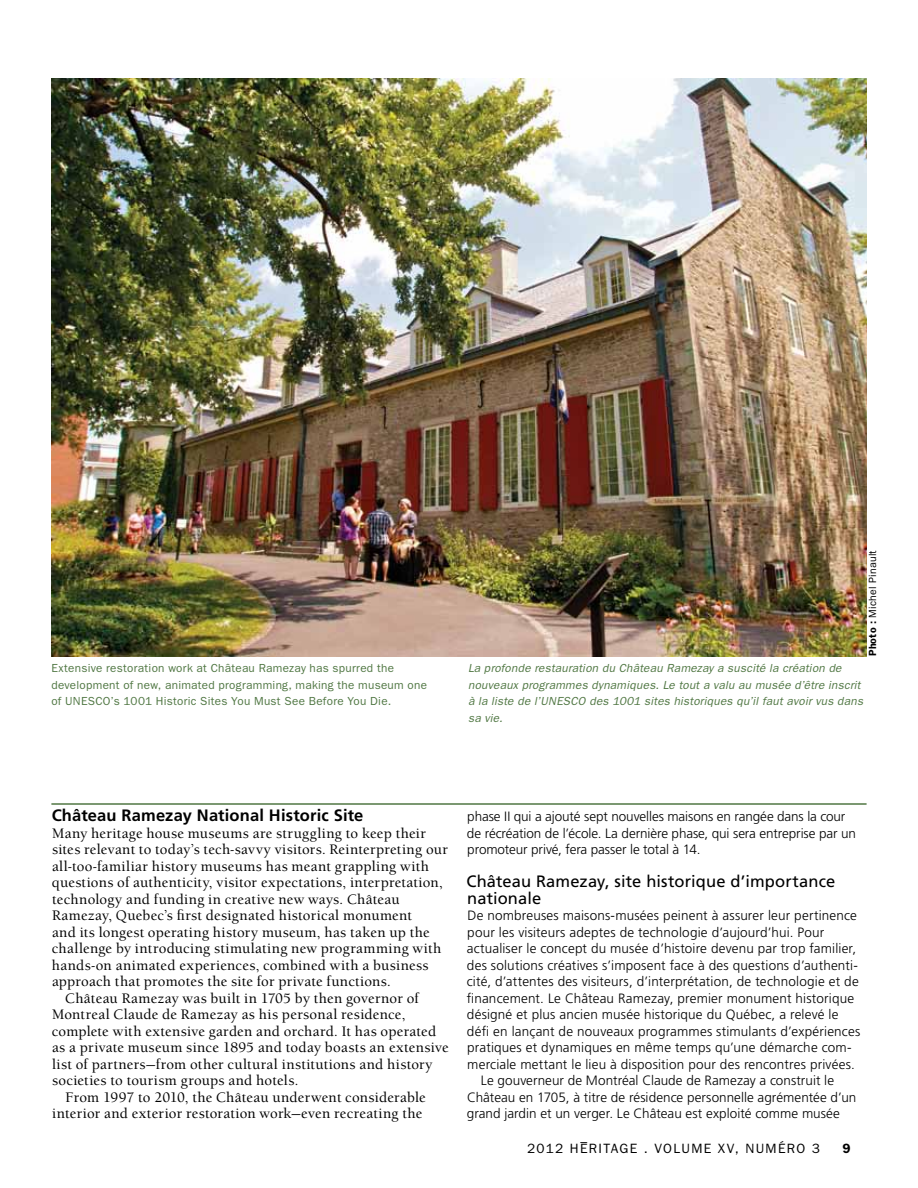
<style>
.page{position:relative;width:918px;height:1188px;background:#fff}
.page>*{position:absolute;margin:0;border:0;box-sizing:border-box;transform-origin:0 0}
.t1{font:16.5px/16.5px "Frutiger";letter-spacing:.005em;color:#000}
.t2{font:700 16.5px "Frutiger";letter-spacing:.01em;color:#000}
.t3{font:500 14.25px "Berkeley Old Style Itc T";letter-spacing:.02em;color:#000}
.t4{font:300 13.5px/16.5px "Frutiger";letter-spacing:.01em;color:#000}
.t5{font:13.5px "Franklin Gothic";letter-spacing:.1em;color:#000}
.t6{font:600 13.5px "Franklin Gothic";color:#000}
.t7{font:italic 11.7px/16.5px "Franklin Gothic";letter-spacing:.02em;color:#507743}
.t8{font:11.7px/16.5px "Franklin Gothic";letter-spacing:.025em;color:#507743}
.t9{font:10.5px "Franklin Gothic";letter-spacing:.025em;color:#000}
.s1{font-weight:600}
</style>
<div class="page">
<img style="left:51px;top:79px;width:816px;height:577px">
<hr style="left:51px;top:803px;width:816px;height:2px;background:#507743">
<p class="t9" style="left:867px;top:656px;width:108px;rotate:-90deg"><span class="s1">Photo :</span> Michel Pinault</p>
<p class="t8" style="left:51px;top:660px;width:377px">Extensive restoration work at Château Ramezay has spurred the development of new, animated programming, making the museum one of UNESCO’s 1001 Historic Sites You Must See Before You Die.</p>
<p class="t7" style="left:468px;top:660px;width:397px">La profonde restauration du Château Ramezay a suscité la création de nouveaux programmes dynamiques. Le tout a valu au musée d’être inscrit à la liste de l’UNESCO des 1001 sites historiques qu’il faut avoir vus dans sa vie.</p>
<p class="t2" style="left:52px;top:806px;width:313px">Château Ramezay National Historic Site</p>
<p class="t3" style="left:52px;top:825px;width:375px">Many heritage house museums are struggling to keep their</p>
<p class="t3" style="left:52px;top:841px;width:397px">sites relevant to today’s tech-savvy visitors. Reinterpreting our</p>
<p class="t3" style="left:52px;top:858px;width:378px">all-too-familiar history museums has meant grappling with</p>
<p class="t3" style="left:52px;top:874px;width:392px">questions of authenticity, visitor expectations, interpretation,</p>
<p class="t3" style="left:52px;top:891px;width:349px">technology and funding in creative new ways. Château</p>
<p class="t3" style="left:52px;top:907px;width:361px">Ramezay, Quebec’s first designated historical monument</p>
<p class="t3" style="left:52px;top:924px;width:379px">and its longest operating history museum, has taken up the</p>
<p class="t3" style="left:52px;top:940px;width:391px">challenge by introducing stimulating new programming with</p>
<p class="t3" style="left:52px;top:957px;width:378px">hands-on animated experiences, combined with a business</p>
<p class="t3" style="left:52px;top:973px;width:340px">approach that promotes the site for private functions.</p>
<p class="t3" style="left:65px;top:990px;width:355px">Château Ramezay was built in 1705 by then governor of</p>
<p class="t3" style="left:52px;top:1006px;width:355px">Montreal Claude de Ramezay as his personal residence,</p>
<p class="t3" style="left:52px;top:1023px;width:386px">complete with extensive garden and orchard. It has operated</p>
<p class="t3" style="left:52px;top:1039px;width:398px">as a private museum since 1895 and today boasts an extensive</p>
<p class="t3" style="left:52px;top:1056px;width:382px">list of partners—from other cultural institutions and history</p>
<p class="t3" style="left:52px;top:1072px;width:248px">societies to tourism groups and hotels.</p>
<p class="t3" style="left:66px;top:1089px;width:362px">From 1997 to 2010, the Château underwent considerable</p>
<p class="t3" style="left:52px;top:1105px;width:372px">interior and exterior restoration work—even recreating the</p>
<p class="t4" style="left:467px;top:808px;width:390px">phase II qui a ajouté sept nouvelles maisons en rangée dans la cour de récréation de l’école. La dernière phase, qui sera entreprise par un promoteur privé, fera passer le total à 14.</p>
<p class="t1" style="left:467px;top:873px;width:370px">Château Ramezay, site historique d’importance nationale</p>
<p class="t4" style="left:467px;top:907px;width:391px">De nombreuses maisons-musées peinent à assurer leur pertinence</p>
<p class="t4" style="left:467px;top:924px;width:359px">pour les visiteurs adeptes de technologie d’aujourd’hui. Pour</p>
<p class="t4" style="left:467px;top:940px;width:391px">actualiser le concept du musée d’histoire devenu par trop familier,</p>
<p class="t4" style="left:467px;top:957px;width:393px">des solutions créatives s’imposent face à des questions d’authenti-</p>
<p class="t4" style="left:467px;top:973px;width:393px">cité, d’attentes des visiteurs, d’interprétation, de technologie et de</p>
<p class="t4" style="left:467px;top:990px;width:389px">financement. Le Château Ramezay, premier monument historique</p>
<p class="t4" style="left:467px;top:1006px;width:373px">désigné et plus ancien musée historique du Québec, a relevé le</p>
<p class="t4" style="left:467px;top:1023px;width:395px">défi en lançant de nouveaux programmes stimulants d’expériences</p>
<p class="t4" style="left:467px;top:1039px;width:386px">pratiques et dynamiques en même temps qu’une démarche com-</p>
<p class="t4" style="left:467px;top:1056px;width:389px">merciale mettant le lieu à disposition pour des rencontres privées.</p>
<p class="t4" style="left:481px;top:1072px;width:355px">Le gouverneur de Montréal Claude de Ramezay a construit le</p>
<p class="t4" style="left:467px;top:1089px;width:391px">Château en 1705, à titre de résidence personnelle agrémentée d’un</p>
<p class="t4" style="left:467px;top:1105px;width:374px">grand jardin et un verger. Le Château est exploité comme musée</p>
<p class="t5" style="left:527px;top:1141px;width:295px">2012 HERITAGE . VOLUME XV, NUMÉRO 3</p>
<p class="t5" style="left:580px;top:1133px;width:8px">–</p>
<p class="t6" style="left:842px;top:1141px;width:10px">9</p>
</div>
